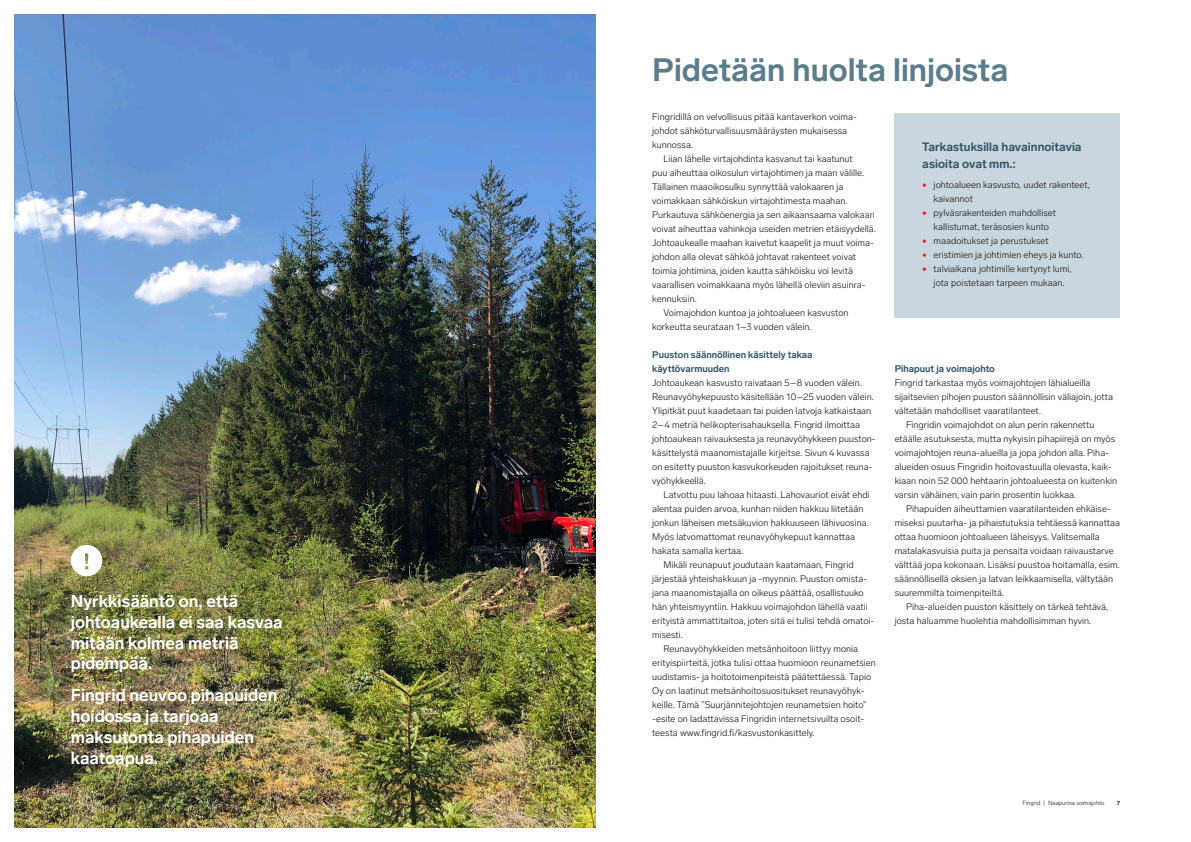
<style>
.page{position:relative;width:1191px;height:842px;background:#fff}
.page>*{position:absolute;margin:0;border:0;box-sizing:border-box;transform-origin:0 0}
.pääotsikko{font:700 32px "Lab Grotesque";color:#5b7c8b}
.nosto_pun{font:700 16.9px/20.8px "Lab Grotesque";color:#fff}
.leipis{font:700 12px/17px "Lab Grotesque";color:#315564}
.leipis_sis{font:300 9.5px/14px "Lab Grotesque";color:#231f20}
.leipis-2{font:300 9.5px/14px "Lab Grotesque";color:#231f20}
.leipis_bullet{font:300 9.5px/14px "Lab Grotesque";color:#231f20;text-align:center}
.väliotsikko{font:700 9.5px/14px "Lab Grotesque";color:#315564}
.t1{font:300 6px "Lab Grotesque";color:#231f20}
.t2{font:700 6px "Lab Grotesque";color:#231f20}
.s1{color:#da202d}
</style>
<div class="page">
<img style="left:14px;top:14px;width:581px;height:814px">
<div style="left:894px;top:113px;width:226px;height:204px;background:#c9d6dd"></div>
<svg style="left:71px;top:545px;width:31px;height:31px"></svg>
<p class="nosto_pun" style="left:71px;top:591px;width:213px">Nyrkkisääntö on, että johtoaukealla ei saa kasvaa mitään kolmea metriä pidempää.</p>
<p class="nosto_pun" style="left:71px;top:685px;width:208px">Fingrid neuvoo pihapuiden hoidossa ja tarjoaa maksutonta pihapuiden kaatoapua.</p>
<p class="pääotsikko" style="left:652px;top:50px;width:357px">Pidetään huolta linjoista</p>
<p class="leipis-2" style="left:652px;top:110px;width:206px">Fingridillä on velvollisuus pitää kantaverkon voima&shy;johdot sähköturvallisuusmääräysten mukaisessa kunnossa.</p>
<p class="leipis_sis" style="left:652px;top:152px;width:225px;text-indent:11px">Liian lähelle virtajohdinta kasvanut tai kaatunut<br>puu aiheuttaa oikosulun virtajohtimen ja maan välille.<br>Tällainen maaoikosulku synnyttää valokaaren ja voimakkaan sähköiskun virtajohtimesta maahan.<br>Purkautuva sähköenergia ja sen aikaansaama valokaari voivat aiheuttaa vahinkoja useiden metrien etäisyydellä.<br>Johtoaukealle maahan kaivetut kaapelit ja muut voima&shy;johdon alla olevat sähköä johtavat rakenteet voivat toimia johtimina, joiden kautta sähköisku voi levitä vaarallisen voimakkaana myös lähellä oleviin asuinra&shy;kennuksiin.</p>
<p class="leipis_sis" style="left:652px;top:306px;width:198px;text-indent:11px">Voimajohdon kuntoa ja johtoalueen kasvuston korkeutta seurataan 1–3 vuoden välein.</p>
<p class="väliotsikko" style="left:652px;top:348px;width:162px">Puuston säännöllinen käsittely takaa käyttövarmuuden</p>
<p class="leipis-2" style="left:652px;top:376px;width:225px">Johtoaukean kasvusto raivataan 5–8 vuoden välein.<br>Reunavyöhykepuusto käsitellään 10–25 vuoden välein.<br>Ylipitkät puut kaadetaan tai puiden latvoja katkaistaan 2–4 metriä helikopterisahauksella. Fingrid ilmoittaa johtoaukean raivauksesta ja reunavyöhykkeen puuston&shy;käsittelystä maanomistajalle kirjeitse. Sivun 4 kuvassa on esitetty puuston kasvukorkeuden rajoitukset reuna&shy;vyöhykkeellä.</p>
<p class="leipis_sis" style="left:652px;top:488px;width:219px;text-indent:11px">Latvottu puu lahoaa hitaasti. Lahovauriot eivät ehdi alentaa puiden arvoa, kunhan niiden hakkuu liitetään jonkun läheisen metsäkuvion hakkuuseen lähivuosina.<br>Myös latvomattomat reunavyöhykepuut kannattaa hakata samalla kertaa.</p>
<p class="leipis_sis" style="left:652px;top:558px;width:224px;text-indent:11px">Mikäli reunapuut joudutaan kaatamaan, Fingrid järjestää yhteishakkuun ja -myynnin. Puuston omista&shy;jana maanomistajalla on oikeus päättää, osallistuuko hän yhteismyyntiin. Hakkuu voimajohdon lähellä vaatii erityistä ammattitaitoa, joten sitä ei tulisi tehdä omatoi&shy;misesti.</p>
<p class="leipis_sis" style="left:652px;top:642px;width:225px;text-indent:11px">Reunavyöhykkeiden metsänhoitoon liittyy monia erityispiirteitä, jotka tulisi ottaa huomioon reunametsien uudistamis- ja hoitotoimenpiteistä päätettäessä. Tapio Oy on laatinut metsänhoitosuositukset reunavyöhyk&shy;keille. Tämä ”Suurjännitejohtojen reunametsien hoito” -esite on ladattavissa Fingridin internetsivuilta osoit&shy;teesta www.fingrid.fi/kasvustonkasittely.</p>
<p class="leipis" style="left:922px;top:138px;width:161px">Tarkastuksilla havainnoitavia asioita ovat mm.:</p>
<p class="leipis_bullet" style="left:933px;top:177px;width:158px;text-align:left;text-indent:-11px"><span class="s1">•</span> johtoalueen kasvusto, uudet rakenteet, kaivannot</p>
<p class="leipis_bullet" style="left:922px;top:205px;width:135px"><span class="s1">•</span> pylväsrakenteiden mahdolliset kallistumat, teräsosien kunto</p>
<p class="leipis_bullet" style="left:922px;top:233px;width:128px"><span class="s1">•</span> maadoitukset ja perustukset</p>
<p class="leipis_bullet" style="left:922px;top:247px;width:163px"><span class="s1">•</span> eristimien ja johtimien eheys ja kunto.</p>
<p class="leipis_bullet" style="left:922px;top:261px;width:151px"><span class="s1">•</span> talviaikana johtimille kertynyt lumi, jota poistetaan tarpeen mukaan.</p>
<p class="väliotsikko" style="left:894px;top:362px;width:102px">Pihapuut ja voimajohto</p>
<p class="leipis-2" style="left:894px;top:376px;width:220px">Fingrid tarkastaa myös voimajohtojen lähialueilla sijaitsevien pihojen puuston säännöllisin väliajoin, jotta vältetään mahdolliset vaaratilanteet.</p>
<p class="leipis_sis" style="left:894px;top:418px;width:224px;text-indent:11px">Fingridin voimajohdot on alun perin rakennettu etäälle asutuksesta, mutta nykyisin pihapiirejä on myös voimajohtojen reuna-alueilla ja jopa johdon alla. Piha&shy;alueiden osuus Fingridin hoitovastuulla olevasta, kaik&shy;kiaan noin 52 000 hehtaarin johtoalueesta on kuitenkin varsin vähäinen, vain parin prosentin luokkaa.</p>
<p class="leipis_sis" style="left:894px;top:502px;width:227px;text-indent:11px">Pihapuiden aiheuttamien vaaratilanteiden ehkäise&shy;miseksi puutarha- ja pihaistutuksia tehtäessä kannattaa ottaa huomioon johtoalueen läheisyys. Valitsemalla matalakasvuisia puita ja pensaita voidaan raivaustarve välttää jopa kokonaan. Lisäksi puustoa hoitamalla, esim. säännöllisellä oksien ja latvan leikkaamisella, vältytään suuremmilta toimenpiteiltä.</p>
<p class="leipis_sis" style="left:894px;top:600px;width:215px;text-indent:11px">Piha-alueiden puuston käsittely on tärkeä tehtävä, josta haluamme huolehtia mahdollisimman hyvin.</p>
<p class="t1" style="left:1022px;top:800px;width:83px">Fingrid | Naapurina voimajohto</p>
<p class="t2" style="left:1116px;top:800px;width:5px">7</p>
</div>
